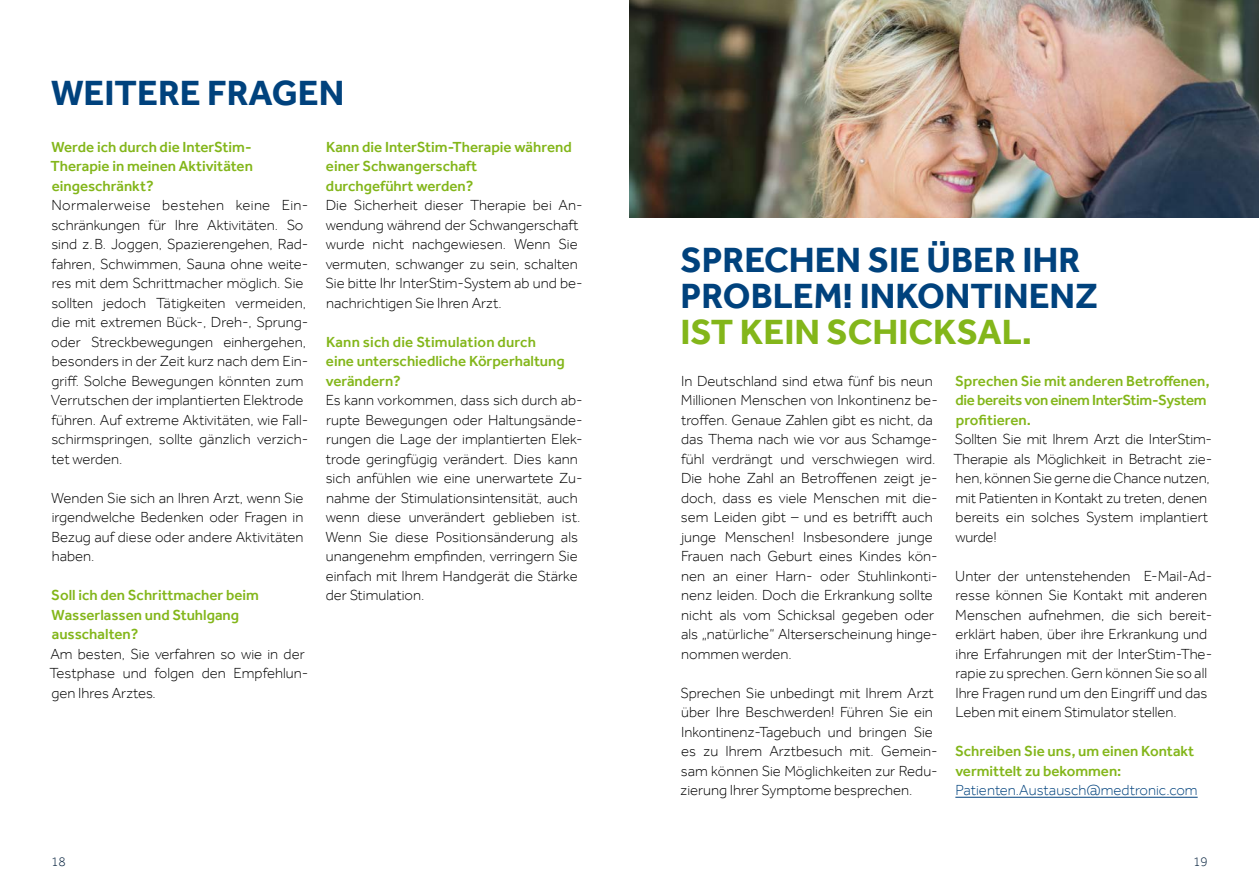
<style>
.page{position:relative;width:1259px;height:893px;background:#fff}
.page>*{position:absolute;margin:0;border:0;box-sizing:border-box;transform-origin:0 0}
.t1{font:700 36px/36px "Effra";color:#00427d}
.t2{font:700 36px "Effra";color:#83b61a}
.t3{font:300 15px/19.5px "Effra";color:#000}
.t4{font:500 15px/19.5px "Effra";color:#83b61a}
.t5{font:300 15px "Effra";color:#00427d}
.t6{font:300 13.5px "Effra";color:#07233f}
</style>
<div class="page">
<hr style="left:955px;top:797px;width:242px;height:1px;background:#00427d">
<img style="left:629px;top:0;width:630px;height:217px">
<h1 class="t1" style="left:51px;top:75px;width:295px">WEITERE FRAGEN</h1>
<p class="t4" style="left:51px;top:137px;width:204px;text-align:justify">Werde ich durch die InterStim-Therapie in meinen Aktivitäten eingeschränkt?</p>
<p class="t3" style="left:51px;top:195px;width:259px">Normalerweise bestehen keine Ein&shy;schränkungen für Ihre Aktivitäten. So sind z.B. Joggen, Spazierengehen, Rad&shy;fahren, Schwimmen, Sauna ohne weite&shy;res mit dem Schrittmacher möglich. Sie sollten jedoch Tätigkeiten vermeiden, die mit extremen Bück-, Dreh-, Sprung&shy;oder Streckbewegungen einhergehen, besonders in der Zeit kurz nach dem Ein&shy;griff. Solche Bewegungen könnten zum Verrutschen der implantierten Elektrode führen. Auf extreme Aktivitäten, wie Fall&shy;schirmspringen, sollte gänzlich verzich&shy;tet werden.</p>
<p class="t3" style="left:51px;top:488px;width:254px;text-align:justify">Wenden Sie sich an Ihren Arzt, wenn Sie irgendwelche Bedenken oder Fragen in Bezug auf diese oder andere Aktivitäten haben.</p>
<p class="t4" style="left:51px;top:585px;width:209px">Soll ich den Schrittmacher beim<br>Wasserlassen und Stuhlgang ausschalten?</p>
<p class="t3" style="left:50px;top:644px;width:260px">Am besten, Sie verfahren so wie in der<br>Testphase und folgen den Empfehlun&shy;gen Ihres Arztes.</p>
<p class="t4" style="left:326px;top:137px;width:247px">Kann die InterStim-Therapie während einer Schwangerschaft<br>durchgeführt werden?</p>
<p class="t3" style="left:325px;top:195px;width:259px">Die Sicherheit dieser Therapie bei An&shy;wendung während der Schwangerschaft wurde nicht nachgewiesen. Wenn Sie vermuten, schwanger zu sein, schalten Sie bitte Ihr InterStim-System ab und be&shy;nachrichtigen Sie Ihren Arzt.</p>
<p class="t4" style="left:326px;top:332px;width:240px">Kann sich die Stimulation durch eine unterschiedliche Körperhaltung verändern?</p>
<p class="t3" style="left:325px;top:390px;width:259px">Es kann vorkommen, dass sich durch ab&shy;rupte Bewegungen oder Haltungsände&shy;rungen die Lage der implantierten Elek&shy;trode geringfügig verändert. Dies kann sich anfühlen wie eine unerwartete Zu&shy;nahme der Stimulationsintensität, auch wenn diese unverändert geblieben ist.<br>Wenn Sie diese Positionsänderung als unangenehm empfinden, verringern Sie einfach mit Ihrem Handgerät die Stärke der Stimulation.</p>
<h1 class="t1" style="left:680px;top:241px;width:419px">SPRECHEN SIE ÜBER IHR<br>PROBLEM! INKONTINENZ</h1>
<h1 class="t2" style="left:680px;top:310px;width:353px">IST KEIN SCHICKSAL.</h1>
<p class="t3" style="left:681px;top:371px;width:258px">In Deutschland sind etwa fünf bis neun Millionen Menschen von Inkontinenz be&shy;troffen. Genaue Zahlen gibt es nicht, da das Thema nach wie vor aus Schamge&shy;fühl verdrängt und verschwiegen wird.<br>Die hohe Zahl an Betroffenen zeigt je&shy;doch, dass es viele Menschen mit die&shy;sem Leiden gibt – und es betrifft auch junge Menschen! Insbesondere junge Frauen nach Geburt eines Kindes kön&shy;nen an einer Harn- oder Stuhlinkonti&shy;nenz leiden. Doch die Erkrankung sollte nicht als vom Schicksal gegeben oder als „natürliche“ Alterserscheinung hinge&shy;nommen werden.</p>
<p class="t3" style="left:680px;top:683px;width:259px">Sprechen Sie unbedingt mit Ihrem Arzt über Ihre Beschwerden! Führen Sie ein Inkontinenz-Tagebuch und bringen Sie es zu Ihrem Arztbesuch mit. Gemein&shy;sam können Sie Möglichkeiten zur Redu&shy;zierung Ihrer Symptome besprechen.</p>
<p class="t4" style="left:955px;top:371px;width:256px">Sprechen Sie mit anderen Betroffenen, die bereits von einem InterStim-System profitieren.</p>
<p class="t3" style="left:953px;top:429px;width:260px">Sollten Sie mit Ihrem Arzt die InterStim-Therapie als Möglichkeit in Betracht zie&shy;hen, können Sie gerne die Chance nutzen, mit Patienten in Kontakt zu treten, denen bereits ein solches System implantiert wurde!</p>
<p class="t3" style="left:955px;top:566px;width:258px">Unter der untenstehenden E-Mail-Ad&shy;resse können Sie Kontakt mit anderen Menschen aufnehmen, die sich bereit&shy;erklärt haben, über ihre Erkrankung und ihre Erfahrungen mit der InterStim-The&shy;rapie zu sprechen. Gern können Sie so all Ihre Fragen rund um den Eingriff und das Leben mit einem Stimulator stellen.</p>
<p class="t4" style="left:955px;top:741px;width:241px">Schreiben Sie uns, um einen Kontakt vermittelt zu bekommen:</p>
<p class="t5" style="left:955px;top:782px;width:244px">Patienten.Austausch@medtronic.com</p>
<p class="t6" style="left:51px;top:853px;width:16px">18</p>
<p class="t6" style="left:1193px;top:853px;width:16px">19</p>
</div>
